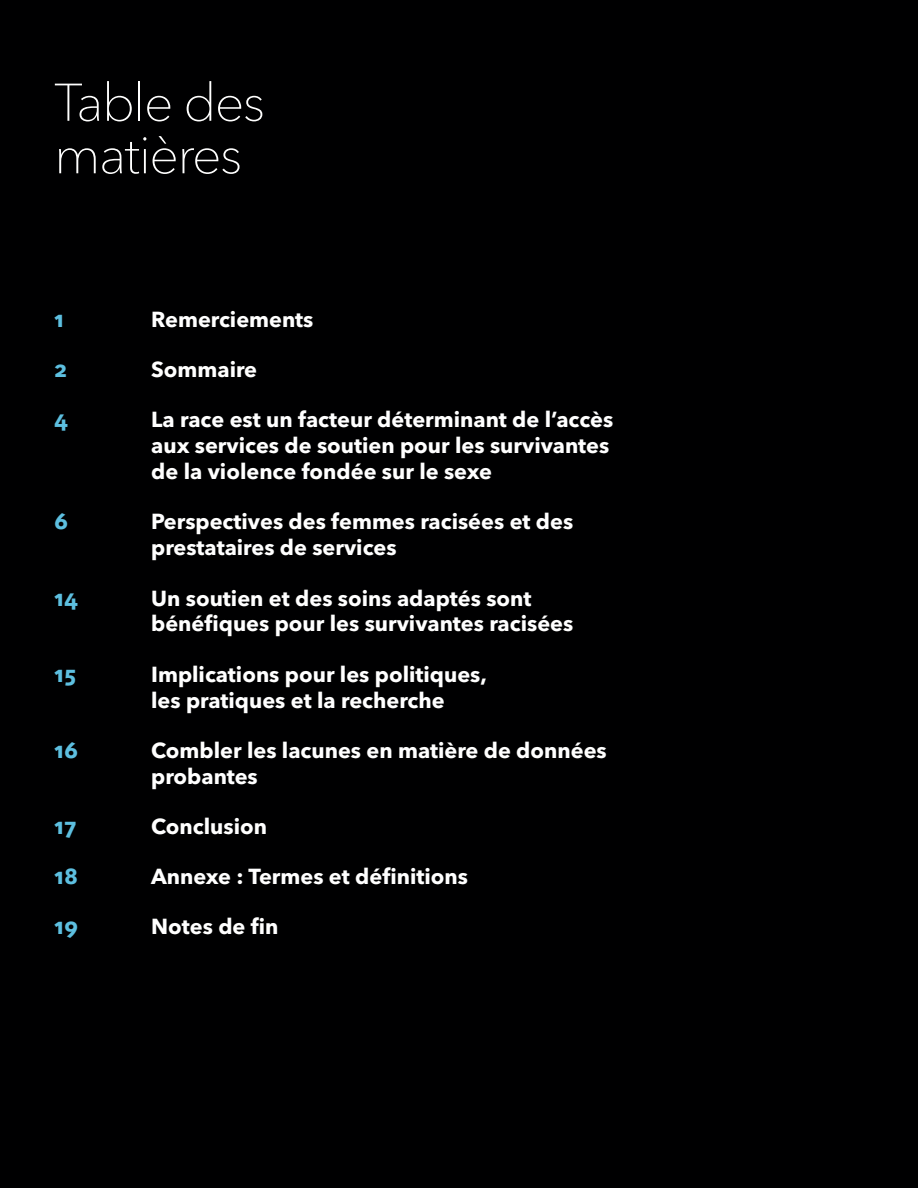
<style>
.page{position:relative;width:918px;height:1188px;background:#000001}
.page>*{position:absolute;margin:0;border:0;box-sizing:border-box;transform-origin:0 0}
.t1{font:100 52.5px/52.5px "Avenir Next LT Pro";letter-spacing:-.03em;color:#fff}
.t2{font:700 21.6px/26px "Avenir Next LT Pro";color:#fff}
.t3{font:700 21.6px "Avenir Next LT Pro";color:#5dbfe0}
</style>
<div class="page">
<p class="t1" style="left:54px;top:76px;width:213px">Table des matières</p>
<p class="t3" style="left:54px;top:306px;width:12px">1</p>
<p class="t2" style="left:151px;top:306px;width:164px">Remerciements</p>
<p class="t3" style="left:54px;top:356px;width:15px">2</p>
<p class="t2" style="left:151px;top:356px;width:107px">Sommaire</p>
<p class="t3" style="left:54px;top:407px;width:15px">4</p>
<p class="t2" style="left:151px;top:407px;width:464px">La race est un facteur déterminant de l’accès aux services de soutien pour les survivantes de la violence fondée sur le sexe</p>
<p class="t3" style="left:54px;top:509px;width:16px">6</p>
<p class="t2" style="left:151px;top:509px;width:424px">Perspectives des femmes racisées et des prestataires de services</p>
<p class="t3" style="left:54px;top:585px;width:26px">14</p>
<p class="t2" style="left:151px;top:585px;width:424px">Un soutien et des soins adaptés sont bénéfiques pour les survivantes racisées</p>
<p class="t3" style="left:54px;top:661px;width:24px">15</p>
<p class="t2" style="left:151px;top:661px;width:337px">Implications pour les politiques, les pratiques et la recherche</p>
<p class="t3" style="left:54px;top:737px;width:26px">16</p>
<p class="t2" style="left:151px;top:737px;width:457px">Combler les lacunes en matière de données probantes</p>
<p class="t3" style="left:54px;top:813px;width:24px">17</p>
<p class="t2" style="left:151px;top:813px;width:117px">Conclusion</p>
<p class="t3" style="left:54px;top:863px;width:26px">18</p>
<p class="t2" style="left:151px;top:863px;width:318px">Annexe : Termes et définitions</p>
<p class="t3" style="left:54px;top:914px;width:26px">19</p>
<p class="t2" style="left:151px;top:914px;width:129px">Notes de fin</p>
</div>
